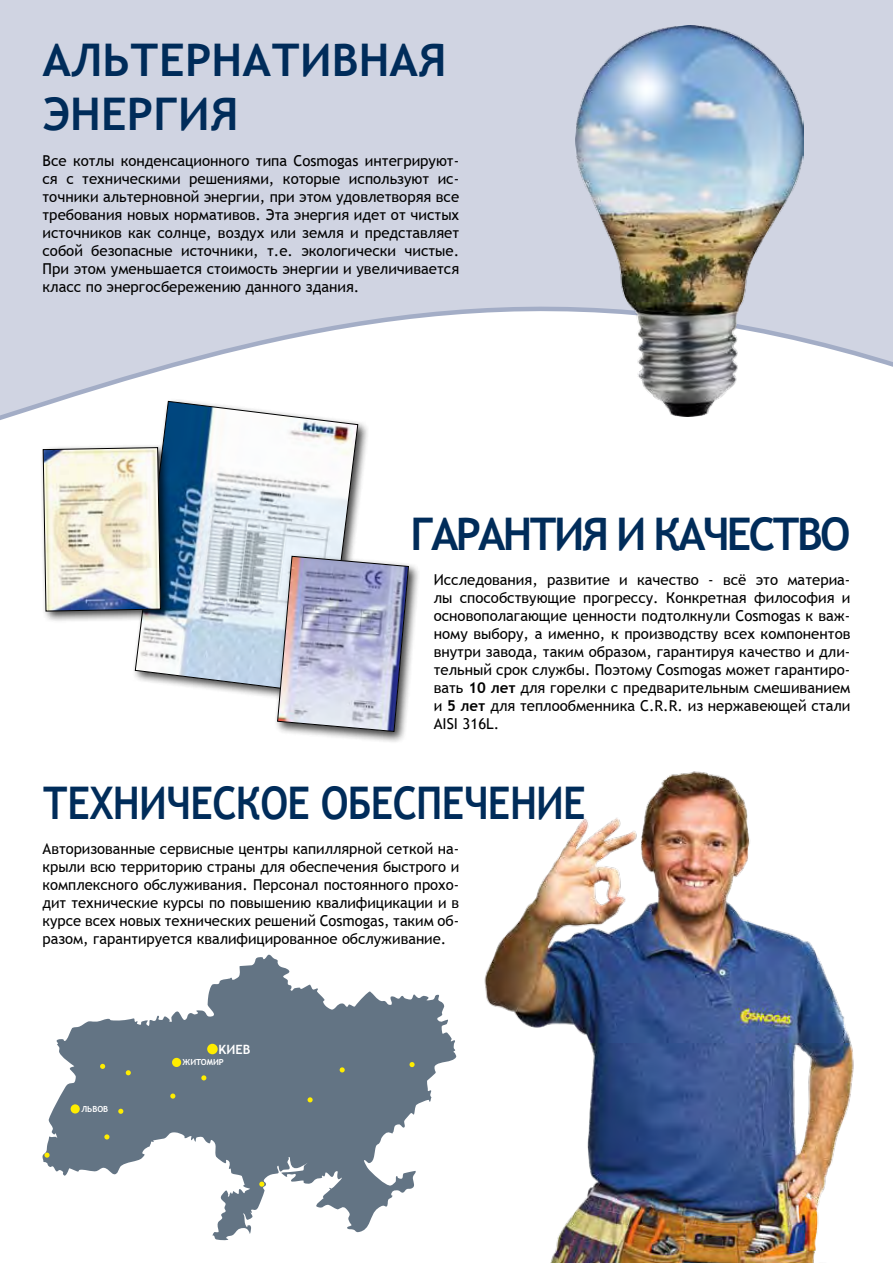
<style>
.page{position:relative;width:893px;height:1263px;background:#d0d4e2}
.page>*{position:absolute;margin:0;border:0;box-sizing:border-box;transform-origin:0 0}
.t1{font:700 45px "Trebuchet MS";letter-spacing:-.02em;color:#002c5a;scale:.88 1}
.t2{font:700 45px/54px "Trebuchet MS";color:#002c5a}
.t3{font:700 45px "Trebuchet MS";letter-spacing:-.07em;color:#002c5a;scale:.96 1}
.t4{font:15px/18px "Trebuchet MS";color:#000;text-align:justify}
.t5{font:700 12.9px "Trebuchet MS";color:#fff}
.t6{font:700 8.4px "Trebuchet MS";color:#fff}
.s1{font-weight:700}
</style>
<div class="page">
<div style="left:0;top:601px;width:893px;height:662px;background:#fff"></div>
<img style="left:479px;top:766px;width:378px;height:497px">
<svg style="left:43px;top:955px;width:413px;height:285px;background:#a9b3bb"></svg>
<svg style="left:170px;top:1093px;width:5px;height:5px"></svg>
<svg style="left:44px;top:1152px;width:6px;height:6px"></svg>
<svg style="left:104px;top:1134px;width:5px;height:5px"></svg>
<svg style="left:118px;top:1109px;width:5px;height:5px"></svg>
<svg style="left:100px;top:1064px;width:5px;height:5px"></svg>
<svg style="left:126px;top:1070px;width:5px;height:5px"></svg>
<svg style="left:259px;top:1181px;width:5px;height:6px"></svg>
<div style="left:71px;top:1104px;width:9px;height:9px;background:#ffed00;border-radius:50%"></div>
<div style="left:172px;top:1058px;width:9px;height:9px;background:#ffed00;border-radius:50%"></div>
<svg style="left:201px;top:1075px;width:5px;height:5px"></svg>
<svg style="left:409px;top:1062px;width:6px;height:5px"></svg>
<svg style="left:340px;top:1067px;width:5px;height:5px"></svg>
<svg style="left:308px;top:1097px;width:5px;height:5px"></svg>
<div style="left:207px;top:1044px;width:11px;height:10px;background:#ffed00;border-radius:50%"></div>
<div style="left:131px;top:397px;width:238px;height:308px;background:#fff"></div>
<svg style="left:135px;top:601px;width:138px;height:93px"></svg>
<div style="left:39px;top:443px;width:134px;height:181px;background:#000;opacity:.75"></div>
<svg style="left:43px;top:601px;width:118px;height:11px"></svg>
<div style="left:273px;top:552px;width:147px;height:191px;background:#000;opacity:.75"></div>
<svg style="left:277px;top:601px;width:132px;height:131px;background:#b7b8cd"></svg>
<svg style="left:0;top:153px;width:893px;height:448px"></svg>
<img style="left:575px;top:26px;width:228px;height:390px">
<h1 class="t2" style="left:43px;top:33px;width:406px">АЛЬТЕРНАТИВНAЯ<br>ЭНЕРГИЯ</h1>
<p class="t4" style="left:43px;top:152px;width:418px">Все котлы конденсационного типа Cosmogas интегрируют&shy;ся с техническими решениями, которые используют ис&shy;точники альтерновной энергии, при этом удовлетворяя все требования новых нормативов. Эта энергия идет от чистых источников как солнце, воздух или земля и представляет собой безопасные источники, т.е. экологически чистые.<br>При этом уменьшается стоимость энергии и увеличивается класс по энергосбережению данного здания.</p>
<h1 class="t3" style="left:411px;top:506px;width:460px">ГАРАНТИЯ И КАЧЕСТВО</h1>
<p class="t4" style="left:434px;top:571px;width:418px">Исследования, развитие и качество - всё это материа&shy;лы способствующие прогрессу. Конкретная философия и основополагающие ценности подтолкнули Cosmogas к важ&shy;ному выбору, а именно, к производству всех компонентов внутри завода, таким образом, гарантируя качество и дли&shy;тельный срок службы. Поэтому Cosmogas может гарантиро&shy;вать <span class="s1">10 лет</span> для горелки с предварительным смешиванием и <span class="s1">5 лет</span> для теплообменника C.R.R. из нержавеющей стали AISI 316L.</p>
<h1 class="t1" style="left:43px;top:775px;width:619px">ТЕХНИЧЕСКОЕ ОБЕСПЕЧЕНИЕ</h1>
<p class="t4" style="left:43px;top:840px;width:418px">Авторизованные сервисные центры капиллярной сеткой на&shy;крыли всю территорию страны для обеспечения быстрого и комплексного обслуживания. Персонал постоянного прохо&shy;дит технические курсы по повышению квалифицикации и в курсе всех новых технических решений Cosmogas, таким об&shy;разом, гарантируется квалифицированное обслуживание.</p>
<p class="t5" style="left:218px;top:1041px;width:33px">KИEВ</p>
<p class="t6" style="left:81px;top:1104px;width:28px">ЛЬBOB</p>
<p class="t6" style="left:183px;top:1057px;width:43px">ЖИTOMИP</p>
</div>
